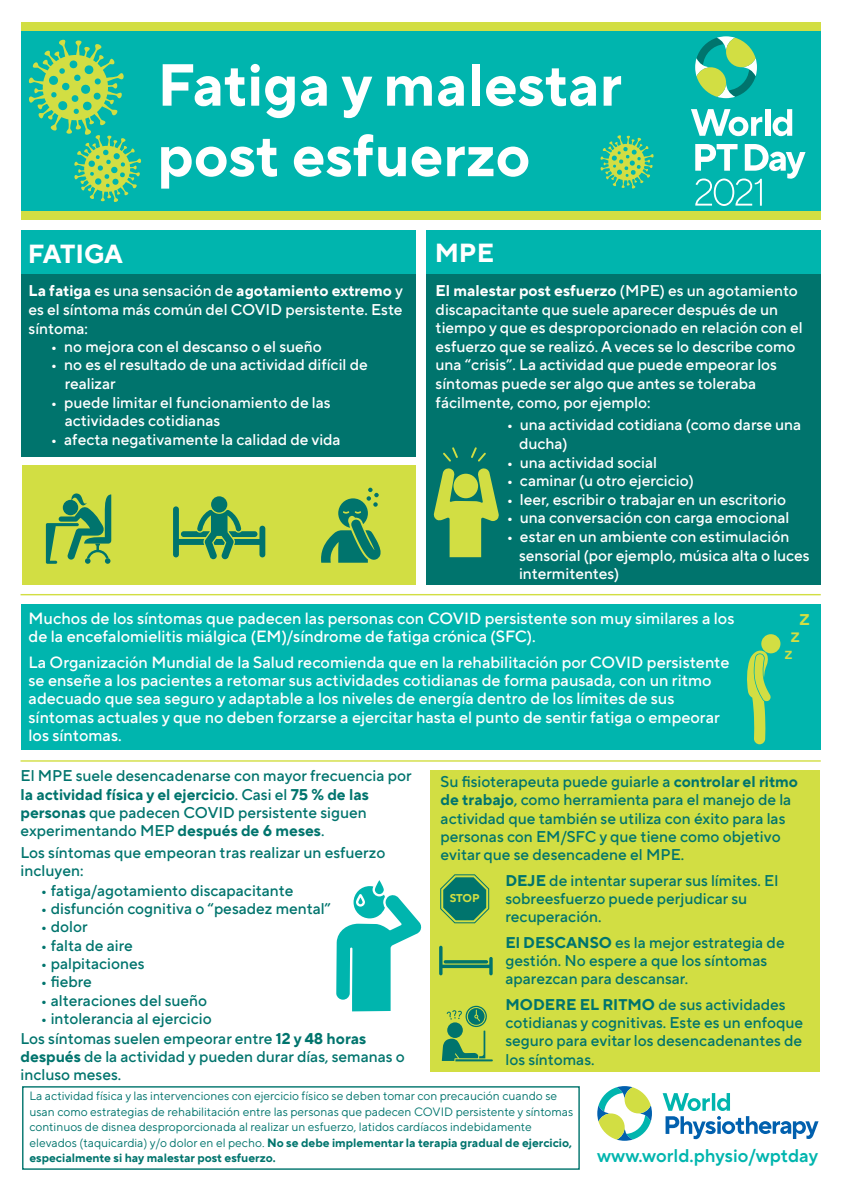
<style>
.page{position:relative;width:842px;height:1191px;background:#fff}
.page>*{position:absolute;margin:0;border:0;box-sizing:border-box;transform-origin:0 0}
.t1{font:700 59.2px/70.5px "TT Norms Pro";color:#fff}
.t2{font:700 26.1px "TT Norms Pro";color:#fff}
.t3{font:500 22.6px "TT Norms Pro";color:#d2de43}
.t4{font:500 19.7px "TT Norms Pro";color:#d2de43}
.t5{font:600 18.3px "TT Norms Pro";color:#00b5ae}
.t6{font:500 16.9px "TT Norms Pro";color:#d2de43}
.t7{font:500 16.2px/18.3px "TT Norms Pro";color:#fff}
.t8{font:500 15.5px/18.3px "TT Norms Pro";color:#00746d}
.t9{font:500 15.5px/18.6px "TT Norms Pro";color:#fff}
.t10{font:12px/15.5px "TT Norms Pro";color:#00746d}
.t11{font:700 11.3px "TT Norms Pro";color:#d2de43}
.s1{font-weight:700}
</style>
<div class="page">
<div style="left:22px;top:465px;width:394px;height:120px;background:#d2de43"></div>
<div style="left:21px;top:24px;width:799px;height:187px;background:#00b5ae"></div>
<div style="left:21px;top:211px;width:799px;height:9px;background:#d2de43"></div>
<div style="left:21px;top:22px;width:799px;height:8px;background:#d2de43"></div>
<svg style="left:695px;top:36px;width:62px;height:62px"></svg>
<svg style="left:691px;top:109px;width:71px;height:27px"></svg>
<div style="left:765px;top:109px;width:5px;height:27px;background:#fff"></div>
<svg style="left:773px;top:109px;width:19px;height:27px"></svg>
<svg style="left:695px;top:144px;width:110px;height:62px"></svg>
<svg style="left:28px;top:39px;width:114px;height:163px"></svg>
<svg style="left:600px;top:135px;width:54px;height:54px"></svg>
<div style="left:21px;top:267px;width:395px;height:190px;background:#00746d"></div>
<div style="left:21px;top:230px;width:395px;height:43px;background:#00b5ae"></div>
<div style="left:426px;top:267px;width:394px;height:318px;background:#00746d"></div>
<div style="left:426px;top:230px;width:394px;height:43px;background:#00b5ae"></div>
<svg style="left:663px;top:1093px;width:155px;height:46px"></svg>
<svg style="left:597px;top:1086px;width:55px;height:54px"></svg>
<div style="left:22px;top:1086px;width:558px;height:83px;border:1px solid #00746d"></div>
<hr style="left:21px;top:594px;width:800px;height:1px;background:#d2de43">
<svg style="left:321px;top:487px;width:60px;height:76px"></svg>
<div style="left:211px;top:496px;width:16px;height:16px;background:#00746d;border-radius:50%"></div>
<svg style="left:173px;top:506px;width:92px;height:53px"></svg>
<svg style="left:46px;top:493px;width:65px;height:71px"></svg>
<div style="left:21px;top:604px;width:799px;height:146px;background:#00b5ae"></div>
<hr style="left:21px;top:760px;width:800px;height:1px;background:#d2de43">
<div style="left:431px;top:770px;width:389px;height:302px;background:#d2de43"></div>
<svg style="left:747px;top:650px;width:24px;height:94px"></svg>
<div style="left:761px;top:634px;width:20px;height:19px;background:#d2de43;border-radius:50%"></div>
<svg style="left:375px;top:880px;width:9px;height:14px"></svg>
<svg style="left:336px;top:886px;width:86px;height:125px"></svg>
<svg style="left:433px;top:468px;width:66px;height:89px"></svg>
<svg style="left:471px;top:447px;width:15px;height:14px"></svg>
<svg style="left:443px;top:447px;width:15px;height:14px"></svg>
<div style="left:453px;top:474px;width:25px;height:24px;background:#d2de43;border-radius:50%"></div>
<svg style="left:440px;top:874px;width:50px;height:49px"></svg>
<svg style="left:439px;top:945px;width:54px;height:30px"></svg>
<svg style="left:442px;top:1005px;width:51px;height:56px"></svg>
<h2 class="t2" style="left:28px;top:234px;width:97px">FATIGA</h2>
<h1 class="t1" style="left:157px;top:45px;width:466px">Fatiga y malestar post esfuerzo</h1>
<h2 class="t2" style="left:435px;top:234px;width:61px">MPE</h2>
<p class="t9" style="left:29px;top:280px;width:376px;text-align:justify"><span class="s1">La fatiga</span> es una sensación de <span class="s1">agotamiento extremo</span> y es el síntoma más común del COVID persistente. Este síntoma:</p>
<p class="t9" style="left:51px;top:336px;width:273px">• no mejora con el descanso o el sueño</p>
<p class="t9" style="left:65px;top:354px;width:305px;text-indent:-14px">• no es el resultado de una actividad difícil de realizar</p>
<p class="t9" style="left:65px;top:391px;width:267px;text-indent:-14px">• puede limitar el funcionamiento de las actividades cotidianas</p>
<p class="t9" style="left:51px;top:429px;width:292px">• afecta negativamente la calidad de vida</p>
<p class="t9" style="left:436px;top:280px;width:369px"><span class="s1">El malestar post esfuerzo</span> (MPE) es un agotamiento discapacitante que suele aparecer después de un tiempo y que es desproporcionado en relación con el esfuerzo que se realizó. A veces se lo describe como una “crisis”. La actividad que puede empeorar los síntomas puede ser algo que antes se toleraba fácilmente, como, por ejemplo:</p>
<p class="t9" style="left:519px;top:414px;width:284px;text-indent:-13px">• una actividad cotidiana (como darse una ducha)</p>
<p class="t9" style="left:506px;top:451px;width:152px">• una actividad social</p>
<p class="t9" style="left:506px;top:470px;width:189px">• caminar (u otro ejercicio)</p>
<p class="t9" style="left:506px;top:489px;width:281px">• leer, escribir o trabajar en un escritorio</p>
<p class="t9" style="left:506px;top:507px;width:284px">• una conversación con carga emocional</p>
<p class="t9" style="left:519px;top:526px;width:292px;text-indent:-13px">• estar en un ambiente con estimulación sensorial (por ejemplo, música alta o luces intermitentes)</p>
<p class="t7" style="left:29px;top:607px;width:707px">Muchos de los síntomas que padecen las personas con COVID persistente son muy similares a los de la encefalomielitis miálgica (EM)/síndrome de fatiga crónica (SFC).</p>
<p class="t7" style="left:29px;top:651px;width:702px">La Organización Mundial de la Salud recomienda que en la rehabilitación por COVID persistente se enseñe a los pacientes a retomar sus actividades cotidianas de forma pausada, con un ritmo adecuado que sea seguro y adaptable a los niveles de energía dentro de los límites de sus síntomas actuales y que no deben forzarse a ejercitar hasta el punto de sentir fatiga o empeorar los síntomas.</p>
<p class="t8" style="left:441px;top:771px;width:359px">Su fisioterapeuta puede guiarle a <span class="s1">controlar el ritmo de trabajo</span>, como herramienta para el manejo de la actividad que también se utiliza con éxito para las personas con EM/SFC y que tiene como objetivo evitar que se desencadene el MPE.</p>
<p class="t8" style="left:505px;top:870px;width:274px"><span class="s1">DEJE</span> de intentar superar sus límites. El sobreesfuerzo puede perjudicar su recuperación.</p>
<p class="t8" style="left:505px;top:932px;width:281px"><span class="s1">El DESCANSO</span> es la mejor estrategia de gestión. No espere a que los síntomas aparezcan para descansar.</p>
<p class="t8" style="left:505px;top:994px;width:299px"><span class="s1">MODERE EL RITMO</span> de sus actividades cotidianas y cognitivas. Este es un enfoque seguro para evitar los desencadenantes de los síntomas.</p>
<h3 class="t3" style="left:799px;top:600px;width:12px">z</h3>
<p class="t4" style="left:790px;top:621px;width:11px">z</p>
<p class="t6" style="left:784px;top:640px;width:10px">z</p>
<p class="t8" style="left:21px;top:765px;width:392px">El MPE suele desencadenarse con mayor frecuencia por <span class="s1">la actividad física y el ejercicio</span>. Casi el <span class="s1">75 % de las personas</span> que padecen COVID persistente siguen experimentando MEP <span class="s1">después de 6 meses</span>.</p>
<p class="t8" style="left:21px;top:841px;width:366px">Los síntomas que empeoran tras realizar un esfuerzo incluyen:</p>
<p class="t8" style="left:40px;top:879px;width:255px">• fatiga/agotamiento discapacitante</p>
<p class="t8" style="left:40px;top:898px;width:292px">• disfunción cognitiva o “pesadez mental”</p>
<p class="t8" style="left:40px;top:916px;width:49px">• dolor</p>
<p class="t8" style="left:40px;top:934px;width:94px">• falta de aire</p>
<p class="t8" style="left:40px;top:953px;width:106px">• palpitaciones</p>
<p class="t8" style="left:40px;top:971px;width:53px">• fiebre</p>
<p class="t8" style="left:40px;top:989px;width:168px">• alteraciones del sueño</p>
<p class="t8" style="left:21px;top:1007px;width:347px;line-height:19.7px;text-indent:20px">• intolerancia al ejercicio<br>Los síntomas suelen empeorar entre <span class="s1">12 y 48 horas</span></p>
<p class="t8" style="left:21px;top:1046px;width:386px"><span class="s1">después</span> de la actividad y pueden durar días, semanas o incluso meses.</p>
<p class="t10" style="left:29px;top:1087px;width:545px">La actividad física y las intervenciones con ejercicio físico se deben tomar con precaución cuando se usan como estrategias de rehabilitación entre las personas que padecen COVID persistente y síntomas continuos de disnea desproporcionada al realizar un esfuerzo, latidos cardíacos indebidamente elevados (taquicardia) y/o dolor en el pecho. <span class="s1">No se debe implementar la terapia gradual de ejercicio, especialmente si hay malestar post esfuerzo.</span></p>
<p class="t11" style="left:450px;top:890px;width:32px">STOP</p>
<p class="t5" style="left:597px;top:1142px;width:222px">www.world.physio/wptday</p>
</div>
